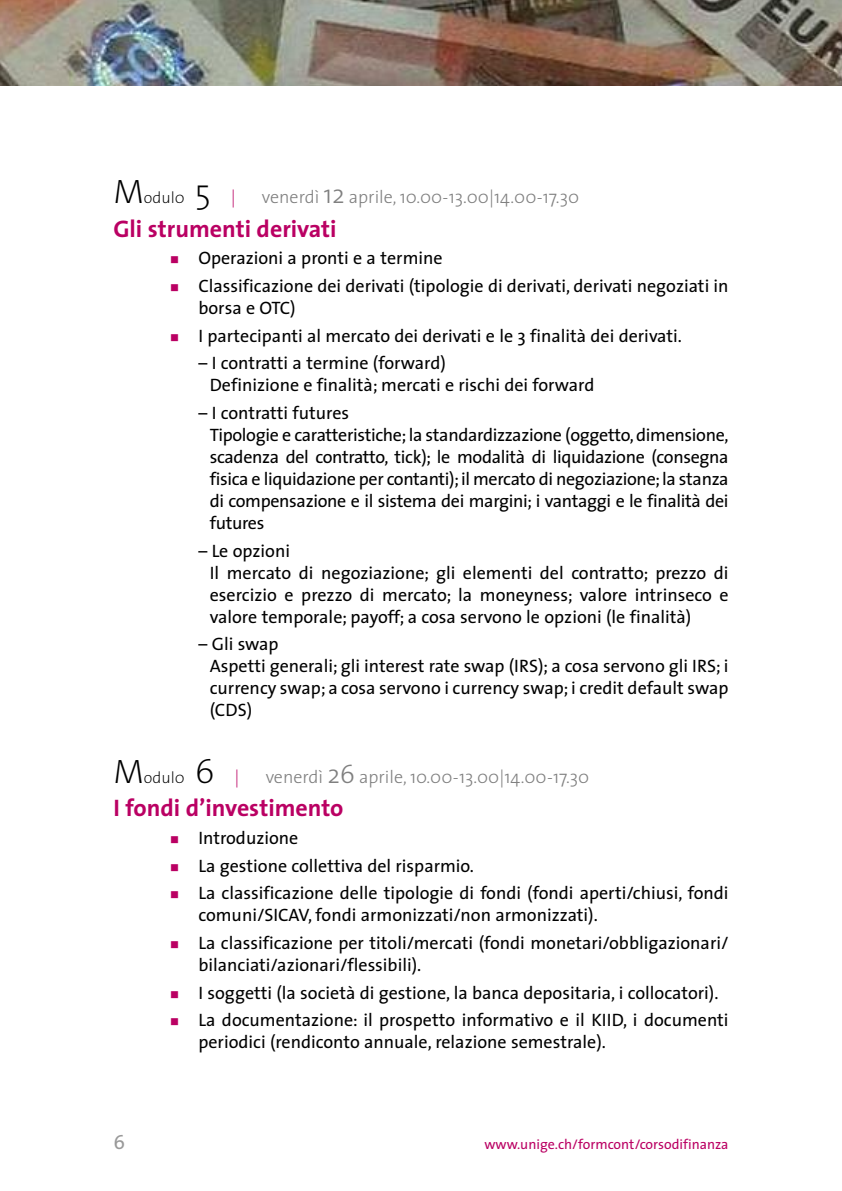
<style>
.page{position:relative;width:842px;height:1191px;background:#fff}
.page>*{position:absolute;margin:0;border:0;box-sizing:border-box;transform-origin:0 0}
.t1{font:700 24px "The Sans";color:#ba0063}
.t2{font:20px "The Sans";color:#999}
.t3{font:18px/27.6px "The Sans";color:#000}
.t4{font:18px/22px "The Sans";letter-spacing:-.02em;color:#000}
.t5{font:300 18px "The Sans";color:#808080}
.t6{font:200 16px "The Sans";color:#000}
.t7{font:14px "The Sans";color:#ba0063}
.s1{font-size:34px}
.s2{font-size:18px;color:#ba0063}
.s3{font-size:26px}
</style>
<div class="page">
<img style="left:0;top:0;width:842px;height:85px">
<p class="t6" style="left:113px;top:191px;width:124px"><span class="s1">M</span>odul0 <span class="s1">5</span> <span class="s2">|</span></p>
<p class="t5" style="left:262px;top:190px;width:319px">venerdì <span class="s3">12</span> aprile, 10.00-13.00|14.00-17.30</p>
<h1 class="t1" style="left:113px;top:219px;width:225px">Gli strumenti derivati</h1>
<p class="t3" style="left:198px;top:246px;width:532px">Operazioni a pronti e a termine<br>Classificazione dei derivati (tipologie di derivati, derivati negoziati in</p>
<p class="t3" style="left:198px;top:296px;width:485px">borsa e OTC)<br>I partecipanti al mercato dei derivati e le 3 finalità dei derivati.</p>
<p class="t3" style="left:210px;top:354px;width:386px;line-height:22px;text-indent:-11px">– I contratti a termine (forward)<br>Definizione e finalità; mercati e rischi dei forward</p>
<p class="t4" style="left:210px;top:403px;width:520px;text-indent:-11px">– I contratti futures<br>Tipologie e caratteristiche; la standardizzazione (oggetto,dimensione, scadenza del contratto, tick); le modalità di liquidazione (consegna fisica e liquidazione per contanti);il mercato di negoziazione;la stanza di compensazione e il sistema dei margini; i vantaggi e le finalità dei futures</p>
<p class="t3" style="left:210px;top:541px;width:520px;line-height:22px;text-indent:-11px">– Le opzioni<br>Il mercato di negoziazione; gli elementi del contratto; prezzo di esercizio e prezzo di mercato; la moneyness; valore intrinseco e valore temporale; payoff; a cosa servono le opzioni (le finalità)</p>
<p class="t3" style="left:210px;top:635px;width:520px;line-height:22px;text-indent:-11px">– Gli swap<br>Aspetti generali; gli interest rate swap (IRS); a cosa servono gli IRS; i currency swap; a cosa servono i currency swap; i credit default swap (CDS)</p>
<p class="t6" style="left:113px;top:771px;width:128px"><span class="s1">M</span>odul0 <span class="s1">6</span> <span class="s2">|</span></p>
<p class="t5" style="left:266px;top:769px;width:325px">venerdì <span class="s3">26</span> aprile, 10.00-13.00|14.00-17.30</p>
<h1 class="t1" style="left:113px;top:798px;width:232px">I fondi d’investimento</h1>
<p class="t3" style="left:198px;top:825px;width:532px">Introduzione<br>La gestione collettiva del risparmio.<br>La classificazione delle tipologie di fondi (fondi aperti/chiusi, fondi</p>
<p class="t3" style="left:198px;top:903px;width:532px">comuni/SICAV, fondi armonizzati/non armonizzati).<br>La classificazione per titoli/mercati (fondi monetari/obbligazionari/</p>
<p class="t3" style="left:198px;top:952px;width:532px">bilanciati/azionari/flessibili).<br>I soggetti (la società di gestione, la banca depositaria, i collocatori).<br>La documentazione: il prospetto informativo e il KIID, i documenti</p>
<p class="t3" style="left:198px;top:1030px;width:409px">periodici (rendiconto annuale, relazione semestrale).</p>
<p class="t2" style="left:113px;top:1134px;width:13px">6</p>
<p class="t7" style="left:484px;top:1139px;width:246px">www.unige.ch/formcont/corsodifinanza</p>
</div>
